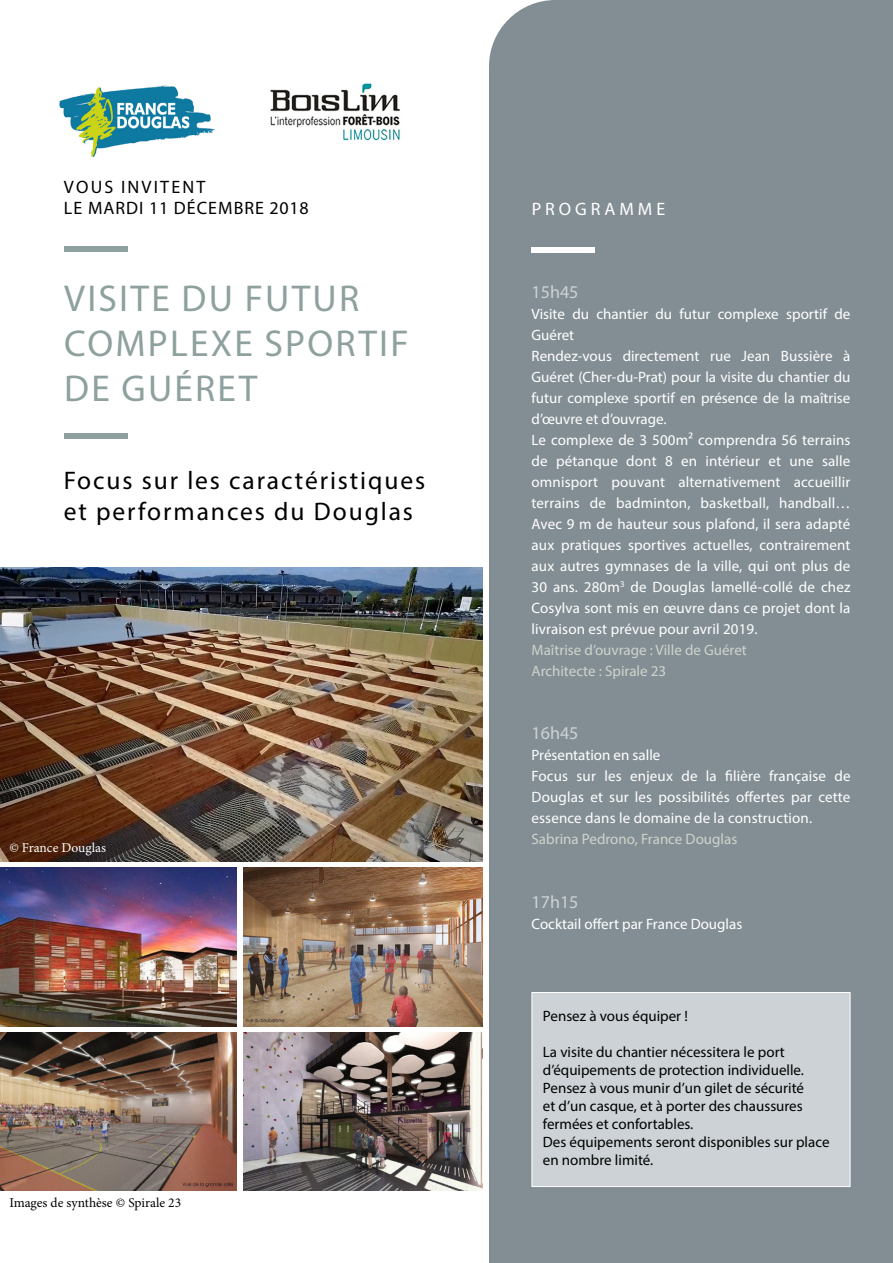
<style>
.page{position:relative;width:893px;height:1263px;background:#fff}
.page>*{position:absolute;margin:0;border:0;box-sizing:border-box;transform-origin:0 0}
.t1{font:37.5px/45px "Myriad Pro";letter-spacing:.06em;color:#8ea19e}
.t2{font:25.5px/30.6px "Myriad Pro";letter-spacing:.075em;color:#000}
.t3{font:18px/21.6px "Myriad Pro";letter-spacing:.06em;color:#000}
.t4{font:18px "Myriad Pro";color:#ccd2d5}
.t5{font:18px "Myriad Pro";letter-spacing:.22em;color:#fff}
.t6{font:15px/21px "Myriad Pro";letter-spacing:.01em;color:#fff}
.t7{font:15px/18px "Myriad Pro";color:#000}
.t8{font:15px/21px "Myriad Pro";color:#cfd3cb}
.t9{font:13.5px "Minion Pro";color:#000}
.t10{font:13.5px "Minion Pro";color:#fff}
</style>
<div class="page">
<div style="left:489px;top:0;width:404px;height:1263px;background:#838e94"></div>
<img style="left:0;top:568px;width:483px;height:293px">
<div style="left:64px;top:246px;width:64px;height:6px;background:#8ea19e"></div>
<div style="left:64px;top:433px;width:64px;height:6px;background:#8ea19e"></div>
<img style="left:59px;top:86px;width:156px;height:71px">
<img style="left:270px;top:83px;width:130px;height:58px">
<svg style="left:489px;top:0;width:63px;height:63px"></svg>
<div style="left:531px;top:247px;width:64px;height:6px;background:#fff"></div>
<div style="left:531px;top:992px;width:319px;height:195px;background:#ccd2d5;border:1px solid #fff"></div>
<img style="left:0;top:868px;width:237px;height:158px">
<img style="left:244px;top:868px;width:239px;height:158px">
<img style="left:0;top:1033px;width:237px;height:158px">
<img style="left:244px;top:1033px;width:239px;height:158px">
<p class="t3" style="left:64px;top:175px;width:246px">VOUS INVITENT<br>LE MARDI 11 DÉCEMBRE 2018</p>
<h1 class="t1" style="left:64px;top:275px;width:346px">VISITE DU FUTUR<br>COMPLEXE SPORTIF<br>DE GUÉRET</h1>
<h2 class="t2" style="left:64px;top:465px;width:363px">Focus sur les caractéristiques et performances du Douglas</h2>
<p class="t10" style="left:9px;top:838px;width:98px">© France Douglas</p>
<p class="t9" style="left:9px;top:1194px;width:173px">Images de synthèse © Spirale 23</p>
<p class="t5" style="left:532px;top:198px;width:135px">PROGRAMME</p>
<p class="t4" style="left:531px;top:281px;width:48px">15h45</p>
<p class="t6" style="left:531px;top:304px;width:320px">Visite du chantier du futur complexe sportif de Guéret<br>Rendez-vous directement rue Jean Bussière à Guéret (Cher-du-Prat) pour la visite du chantier du futur complexe sportif en présence de la maîtrise d’œuvre et d’ouvrage.<br>Le complexe de 3 500m² comprendra 56 terrains de pétanque dont 8 en intérieur et une salle omnisport pouvant alternativement accueillir terrains de badminton, basketball, handball… Avec 9 m de hauteur sous plafond, il sera adapté aux pratiques sportives actuelles, contrairement aux autres gymnases de la ville, qui ont plus de 30 ans. 280m<sup>3</sup> de Douglas lamellé-collé de chez Cosylva sont mis en œuvre dans ce projet dont la livraison est prévue pour avril 2019.</p>
<p class="t8" style="left:531px;top:640px;width:217px">Maîtrise d’ouvrage : Ville de Guéret<br>Architecte : Spirale 23</p>
<p class="t4" style="left:531px;top:722px;width:48px">16h45</p>
<p class="t6" style="left:531px;top:745px;width:320px">Présentation en salle<br>Focus sur les enjeux de la filière française de Douglas et sur les possibilités offertes par cette essence dans le domaine de la construction.</p>
<p class="t8" style="left:531px;top:829px;width:207px">Sabrina Pedrono, France Douglas</p>
<p class="t4" style="left:531px;top:890px;width:48px">17h15</p>
<p class="t6" style="left:531px;top:913px;width:212px">Cocktail offert par France Douglas</p>
<p class="t7" style="left:543px;top:1006px;width:146px">Pensez à vous équiper !</p>
<p class="t7" style="left:543px;top:1042px;width:288px">La visite du chantier nécessitera le port d’équipements de protection individuelle.<br>Pensez à vous munir d’un gilet de sécurité<br>et d’un casque, et à porter des chaussures fermées et confortables.<br>Des équipements seront disponibles sur place en nombre limité.</p>
</div>
